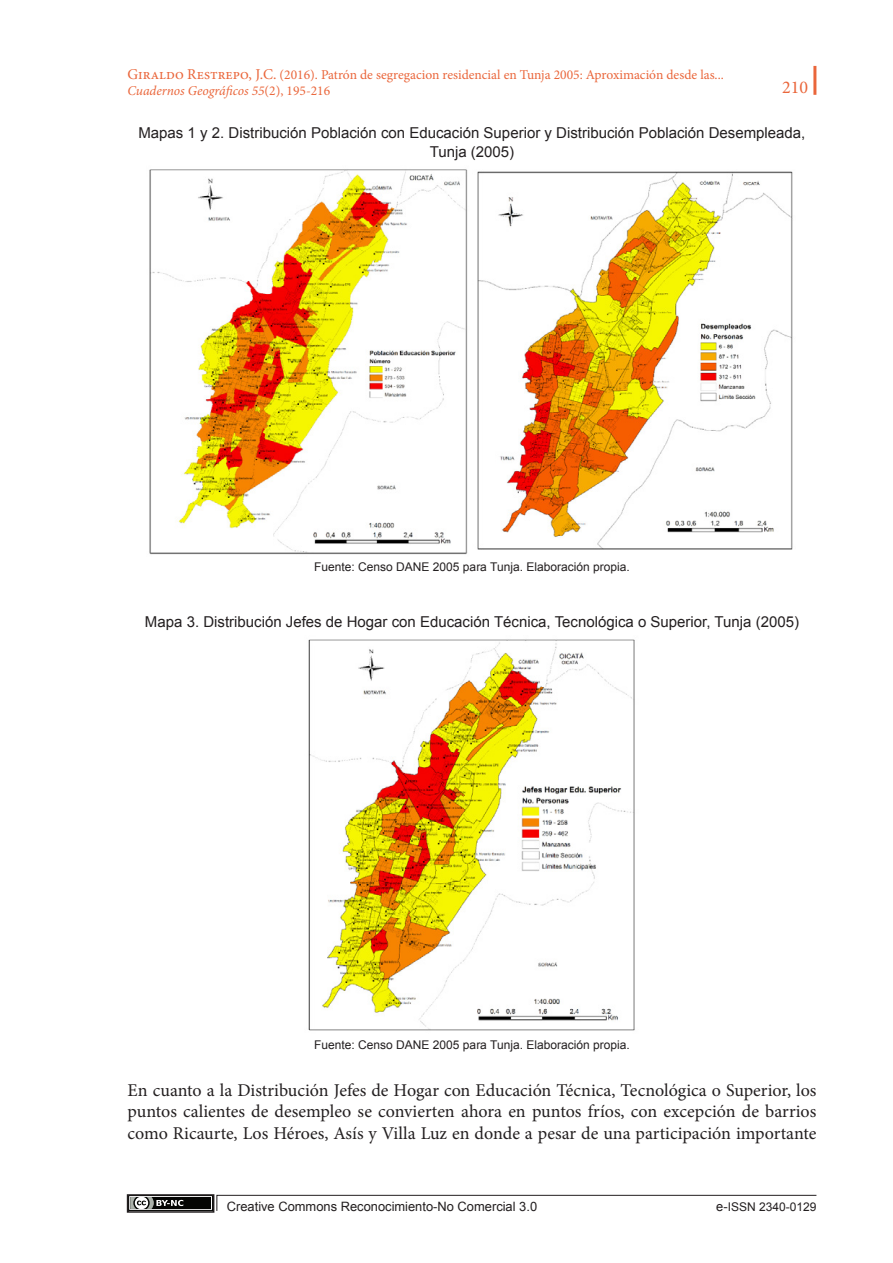
<style>
.page{position:relative;width:893px;height:1263px;background:#fff}
.page>*{position:absolute;margin:0;border:0;box-sizing:border-box;transform-origin:0 0}
.t1{font:18px/21.6px "Minion Pro";color:#231f20;text-align:justify}
.t2{font:18px "Minion Pro";color:#ea663b}
.LEYENDAS{font:15px/18px "Arial";color:#231f20;text-align:center}
.t3{font:13.5px/16.2px "Minion Pro";color:#ea663b}
.t4{font:12.9px "Arial";color:#231f20}
.Piesdefoto{font:12px "Arial";color:#231f20}
.s1{font-size:15px}
.s2{font-style:italic}
.s3{font-size:12.9px}
</style>
<div class="page">
<hr style="left:813px;top:66px;width:3px;height:29px;background:#ea663b">
<div style="left:130px;top:1197px;width:81px;height:12px;background:#040503"></div>
<svg style="left:130px;top:1197px;width:53px;height:12px"></svg>
<div style="left:127px;top:1194px;width:87px;height:19px;border:2px solid #231f20"></div>
<svg style="left:216px;top:1194px;width:601px;height:17px"></svg>
<img style="left:149px;top:169px;width:319px;height:386px">
<img style="left:477px;top:171px;width:316px;height:379px">
<img style="left:308px;top:639px;width:327px;height:392px">
<p class="t3" style="left:128px;top:66px;width:598px"><span class="s1">Giraldo Restrepo, J.C.</span> (2016). Patrón de segregacion residencial en Tunja 2005: Aproximación desde las...<br><span class="s2">Cuadernos Geográficos 55</span>(2), 195-216</p>
<p class="LEYENDAS" style="left:138px;top:124px;width:668px">Mapas 1 y 2. Distribución Población con Educación Superior y Distribución Población Desempleada,<br>Tunja (2005)</p>
<p class="t2" style="left:782px;top:75px;width:27px">210</p>
<p class="Piesdefoto" style="left:314px;top:559px;width:317px">Fuente: Censo DANE 2005 para Tunja. Elaboración propia.</p>
<p class="LEYENDAS" style="left:145px;top:613px;width:655px">Mapa 3. Distribución Jefes de Hogar con Educación Técnica, Tecnológica o Superior, Tunja (2005)</p>
<p class="Piesdefoto" style="left:314px;top:1036px;width:317px">Fuente: Censo DANE 2005 para Tunja. Elaboración propia.</p>
<p class="t1" style="left:128px;top:1079px;width:690px">En cuanto a la Distribución Jefes de Hogar con Educación Técnica, Tecnológica o Superior, los puntos calientes de desempleo se convierten ahora en puntos fríos, con excepción de barrios como Ricaurte, Los Héroes, Asís y Villa Luz en donde a pesar de una participación importante</p>
<p class="t4" style="left:227px;top:1198px;width:312px">Creative Commons Reconocimiento-No Comercial 3.0</p>
<p class="Piesdefoto" style="left:716px;top:1199px;width:102px"><span class="s3">e-</span>ISSN 2340-0129</p>
</div>
